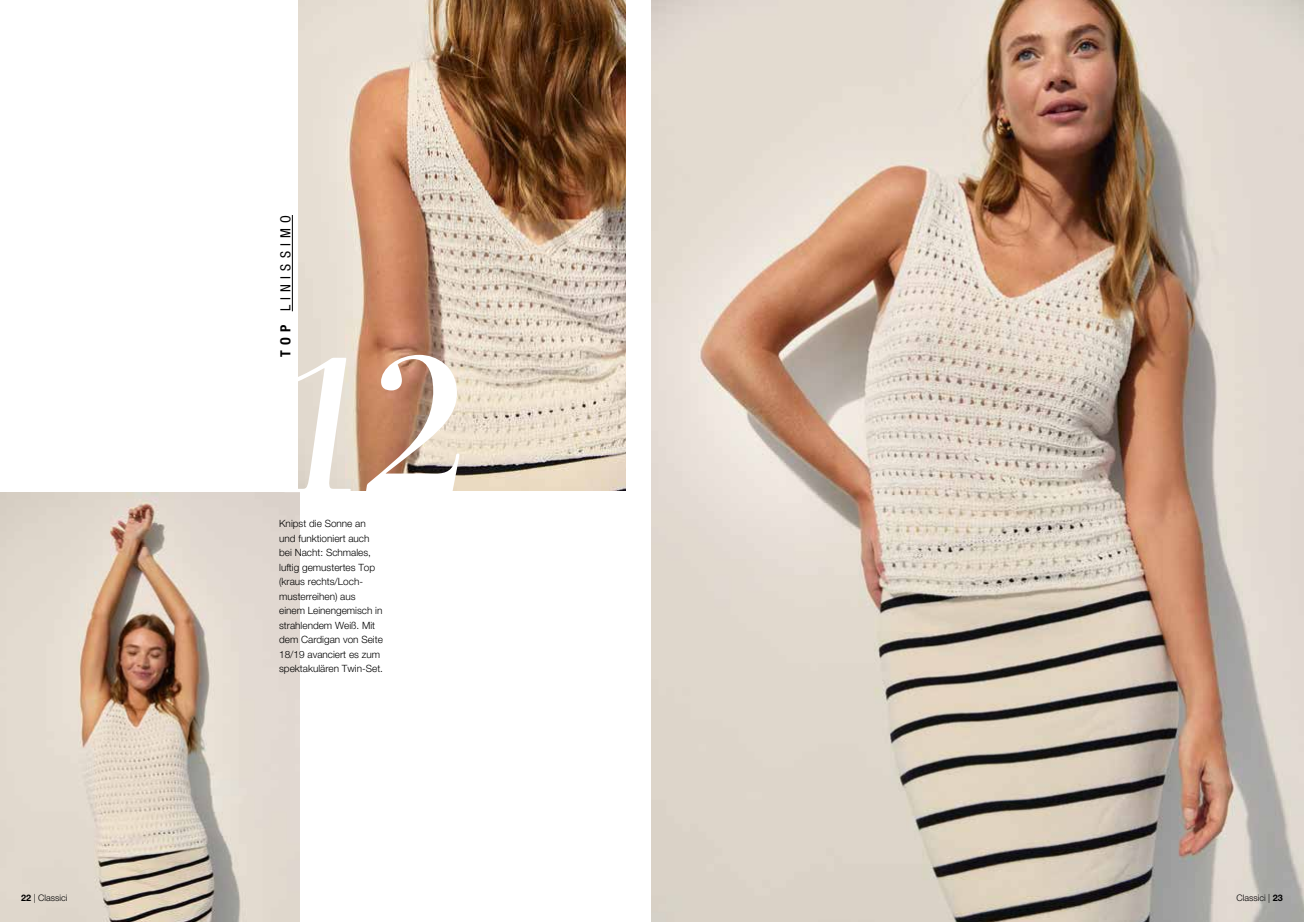
<style>
.page{position:relative;width:1304px;height:922px;background:#fff}
.page>*{position:absolute;margin:0;border:0;box-sizing:border-box;transform-origin:0 0}
.t1{font:italic 223.8px "Mencken Std Head";color:#fff}
.t2{font:14px "Helvetica Neue LT 57 Cn";letter-spacing:.375em;color:#000}
.t3{font:10px/14.5px "Helvetica Neue LT 45 Lt";color:#000}
.t4{font:300 9px "Helvetica Neue LT Std";color:#000}
.s1{font-family:"Helvetica Neue LT 77 Bd Cn"}
.s2{font-weight:700}
</style>
<div class="page">
<img style="left:0;top:492px;width:299px;height:429px">
<img style="left:299px;top:0;width:327px;height:490px">
<img style="left:652px;top:0;width:652px;height:921px">
<hr style="left:292px;top:215px;width:1px;height:96px;background:#000">
<h2 class="t2" style="left:277px;top:357px;width:144px;rotate:-90deg"><span class="s1">TOP</span> LINISSIMO</h2>
<h1 class="t1" style="left:263px;top:287px;width:216px">12</h1>
<p class="t3" style="left:279px;top:516px;width:105px">Knipst die Sonne an und funktioniert auch bei Nacht: Schmales, luftig gemustertes Top (kraus rechts/Loch&shy;musterreihen) aus einem Leinengemisch in strahlendem Weiß. Mit dem Cardigan von Seite<br>18/19 avanciert es zum spektakulären Twin-Set.</p>
<p class="t4" style="left:21px;top:892px;width:48px"><span class="s2">22</span> | Classici</p>
<p class="t4" style="left:1236px;top:892px;width:48px">Classici | <span class="s2">23</span></p>
</div>
